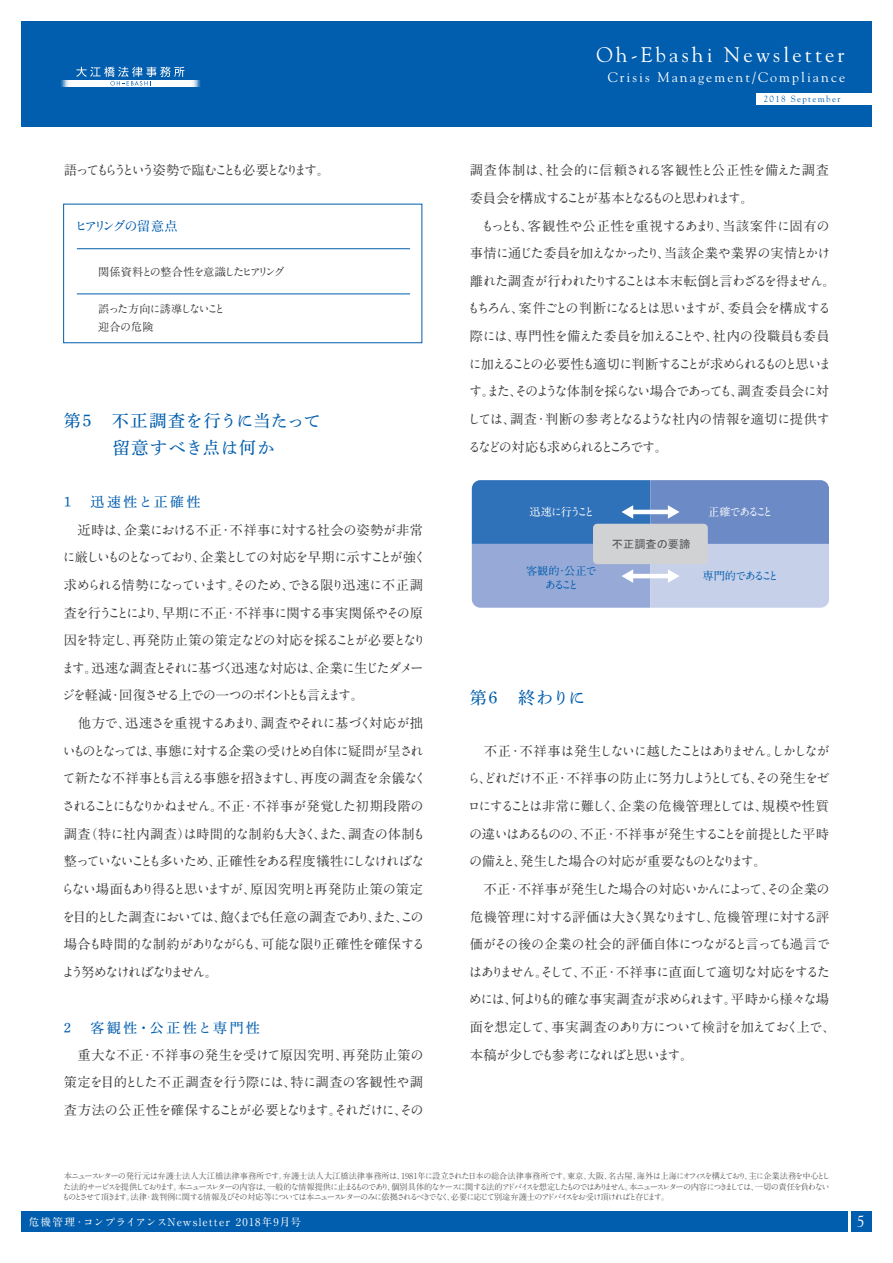
<style>
.page{position:relative;width:893px;height:1263px;background:#fff}
.page>*{position:absolute;margin:0;border:0;box-sizing:border-box;transform-origin:0 0}
.t1{font:21px "Goudy Std";letter-spacing:.15em;color:#fff}
.t2{font:16.95px/27px "Shuei Min Pro M";letter-spacing:.05em;color:#015dad;text-align:center}
.t3{font:15.9px "Goudy Std";color:#fff}
.t4{font:13.8px "Goudy Std";letter-spacing:.15em;color:#fff}
.t5{font:13.8px "Shuei Min Pro M";letter-spacing:.2em;color:#015dad}
.t6{font:700 13.35px/27.6px "A1 Mincho Std";letter-spacing:-.085em;color:#3e3e3f}
.t7{font:700 13.35px "A1 Mincho Std";letter-spacing:-.225em;color:#3e3e3f}
.t8{font:700 13.35px "A1 Mincho Std";letter-spacing:-.15em;color:#015dad}
.t9{font:700 11.25px/13.5px "A1 Mincho Std";letter-spacing:-.08em;color:#015dad;text-align:center}
.t10{font:700 11.25px "A1 Mincho Std";letter-spacing:-.14em;color:#015dad}
.t11{font:700 11.25px "A1 Mincho Std";letter-spacing:-.145em;color:#fff}
.t12{font:700 11.25px "A1 Mincho Std";letter-spacing:-.185em;color:#fff}
.t13{font:11.25px "MS Gothic";color:#57585a}
.t14{font:700 11.1px "A1 Mincho Std";letter-spacing:-.135em;color:#3e3e3f}
.t15{font:700 11.1px/17.7px "A1 Mincho Std";letter-spacing:-.08em;color:#3e3e3f}
.t16{font:700 10.65px "A1 Mincho Std";letter-spacing:.095em;color:#fff}
.t17{font:9px "Goudy Std";letter-spacing:.15em;color:#015dad}
.t18{font:700 8.25px/10.5px "A1 Mincho Std";letter-spacing:-.17em;color:#636366;text-align:justify}
</style>
<div class="page">
<svg style="left:472px;top:480px;width:357px;height:128px;background:#819fd0"></svg>
<div style="left:593px;top:524px;width:115px;height:40px;background:#d1d2d4;border-radius:4px"></div>
<div style="left:21px;top:22px;width:851px;height:105px;background:#015dad"></div>
<div style="left:60px;top:80px;width:141px;height:7px;background:#0661ae"></div>
<div style="left:61px;top:80px;width:140px;height:7px;background:#166bb3"></div>
<div style="left:62px;top:80px;width:138px;height:7px;background:#347dbc"></div>
<div style="left:63px;top:80px;width:136px;height:7px;background:#4a8ac3"></div>
<div style="left:63px;top:80px;width:135px;height:7px;background:#699ecd"></div>
<div style="left:64px;top:80px;width:134px;height:7px;background:#7fadd4"></div>
<div style="left:65px;top:80px;width:132px;height:7px;background:#a4c4e0"></div>
<div style="left:65px;top:80px;width:131px;height:7px;background:#b1cce4"></div>
<div style="left:66px;top:80px;width:130px;height:7px;background:#c6daeb"></div>
<div style="left:67px;top:80px;width:128px;height:7px;background:#dbe8f2"></div>
<div style="left:68px;top:80px;width:126px;height:7px;background:#eaf1f7"></div>
<div style="left:68px;top:80px;width:125px;height:7px;background:#eef4f8"></div>
<div style="left:69px;top:80px;width:124px;height:7px;background:#f3f7f9"></div>
<div style="left:70px;top:80px;width:122px;height:7px;background:#fff"></div>
<svg style="left:76px;top:67px;width:108px;height:19px"></svg>
<div style="left:756px;top:94px;width:116px;height:11px;background:#fff"></div>
<div style="left:851px;top:1211px;width:21px;height:21px;background:#015dad"></div>
<div style="left:21px;top:1211px;width:827px;height:21px;background:#015dad"></div>
<hr style="left:77px;top:248px;width:333px;height:1px;background:#015dad">
<hr style="left:77px;top:294px;width:333px;height:1px;background:#015dad">
<p class="t7" style="left:64px;top:159px;width:268px">語ってもらうという姿勢で臨むことも必要となります。</p>
<p class="t8" style="left:74px;top:216px;width:105px">ヒアリングの留意点</p>
<p class="t14" style="left:98px;top:263px;width:188px">関係資料との整合性を意識したヒアリング</p>
<p class="t15" style="left:98px;top:299px;width:129px">誤った方向に誘導しないこと迎合の危険</p>
<p class="t2" style="left:64px;top:407px;width:259px">第5　不正調査を行うに当たって留意すべき点は何か</p>
<p class="t5" style="left:64px;top:492px;width:139px">1　迅速性と正確性</p>
<p class="t6" style="left:61px;top:514px;width:367px">　近時は、企業における不正・不祥事に対する社会の姿勢が非常に厳しいものとなっており、企業としての対応を早期に示すことが強く求められる情勢になっています。そのため、できる限り迅速に不正調査を行うことにより、早期に不正・不祥事に関する事実関係やその原因を特定し、再発防止策の策定などの対応を採ることが必要となります。迅速な調査とそれに基づく迅速な対応は、企業に生じたダメージを軽減・回復させる上での一つのポイントとも言えます。<br>　他方で、迅速さを重視するあまり、調査やそれに基づく対応が拙いものとなっては、事態に対する企業の受けとめ自体に疑問が呈されて新たな不祥事とも言える事態を招きますし、再度の調査を余儀なくされることにもなりかねません。不正・不祥事が発覚した初期段階の調査（特に社内調査）は時間的な制約も大きく、また、調査の体制も整っていないことも多いため、正確性をある程度犠牲にしなければならない場面もあり得ると思いますが、原因究明と再発防止策の策定を目的とした調査においては、飽くまでも任意の調査であり、また、この場合も時間的な制約がありながらも、可能な限り正確性を確保するよう努めなければなりません。</p>
<p class="t5" style="left:64px;top:1017px;width:198px">2　客観性・公正性と専門性</p>
<p class="t6" style="left:64px;top:1039px;width:362px;text-align:justify">　重大な不正・不祥事の発生を受けて原因究明、再発防止策の策定を目的とした不正調査を行う際には、特に調査の客観性や調査方法の公正性を確保することが必要となります。それだけに、その</p>
<h1 class="t1" style="left:596px;top:42px;width:250px">Oh-Ebashi Newsletter</h1>
<p class="t17" style="left:764px;top:93px;width:78px">2018 September</p>
<p class="t4" style="left:608px;top:69px;width:239px">Crisis Management/Compliance</p>
<p class="t6" style="left:467px;top:155px;width:370px">調査体制は、社会的に信頼される客観性と公正性を備えた調査委員会を構成することが基本となるものと思われます。<br>　もっとも、客観性や公正性を重視するあまり、当該案件に固有の事情に通じた委員を加えなかったり、当該企業や業界の実情とかけ離れた調査が行われたりすることは本末転倒と言わざるを得ません。もちろん、案件ごとの判断になるとは思いますが、委員会を構成する際には、専門性を備えた委員を加えることや、社内の役職員も委員に加えることの必要性も適切に判断することが求められるものと思います。また、そのような体制を採らない場合であっても、調査委員会に対しては、調査・判断の参考となるような社内の情報を適切に提供するなどの対応も求められるところです。</p>
<p class="t11" style="left:529px;top:503px;width:67px">迅速に行うこと</p>
<p class="t12" style="left:708px;top:503px;width:67px">正確であること</p>
<p class="t13" style="left:612px;top:538px;width:80px">不正調査の要諦</p>
<p class="t9" style="left:526px;top:563px;width:72px">客観的・公正であること</p>
<p class="t10" style="left:703px;top:566px;width:78px">専門的であること</p>
<p class="t2" style="left:470px;top:683px;width:117px">第6　終わりに</p>
<p class="t6" style="left:467px;top:735px;width:370px">　不正・不祥事は発生しないに越したことはありません。しかしながら、どれだけ不正・不祥事の防止に努力しようとしても、その発生をゼロにすることは非常に難しく、企業の危機管理としては、規模や性質の違いはあるものの、不正・不祥事が発生することを前提とした平時の備えと、発生した場合の対応が重要なものとなります。<br>　不正・不祥事が発生した場合の対応いかんによって、その企業の危機管理に対する評価は大きく異なりますし、危機管理に対する評価がその後の企業の社会的評価自体につながると言っても過言ではありません。そして、不正・不祥事に直面して適切な対応をするためには、何よりも的確な事実調査が求められます。平時から様々な場面を想定して、事実調査のあり方について検討を加えておく上で、本稿が少しでも参考になればと思います。</p>
<p class="t18" style="left:62px;top:1170px;width:770px">本ニュースレターの発行元は弁護士法人大江橋法律事務所です。弁護士法人大江橋法律事務所は、1981年に設立された日本の総合法律事務所です。東京、大阪、名古屋、海外は上海にオフィスを構えており、主に企業法務を中心とした法的サービスを提供しております。本ニュースレターの内容は、一般的な情報提供に止まるものであり、個別具体的なケースに関する法的アドバイスを想定したものではありません。本ニュースレターの内容につきましては、一切の責任を負わないものとさせて頂きます。法律・裁判例に関する情報及びその対応等については本ニュースレターのみに依拠されるべきでなく、必要に応じて別途弁護士のアドバイスをお受け頂ければと存じます。</p>
<p class="t16" style="left:29px;top:1213px;width:274px">危機管理・コンプライアンスNewsletter 2018年9月号</p>
<p class="t3" style="left:857px;top:1212px;width:9px">5</p>
</div>
